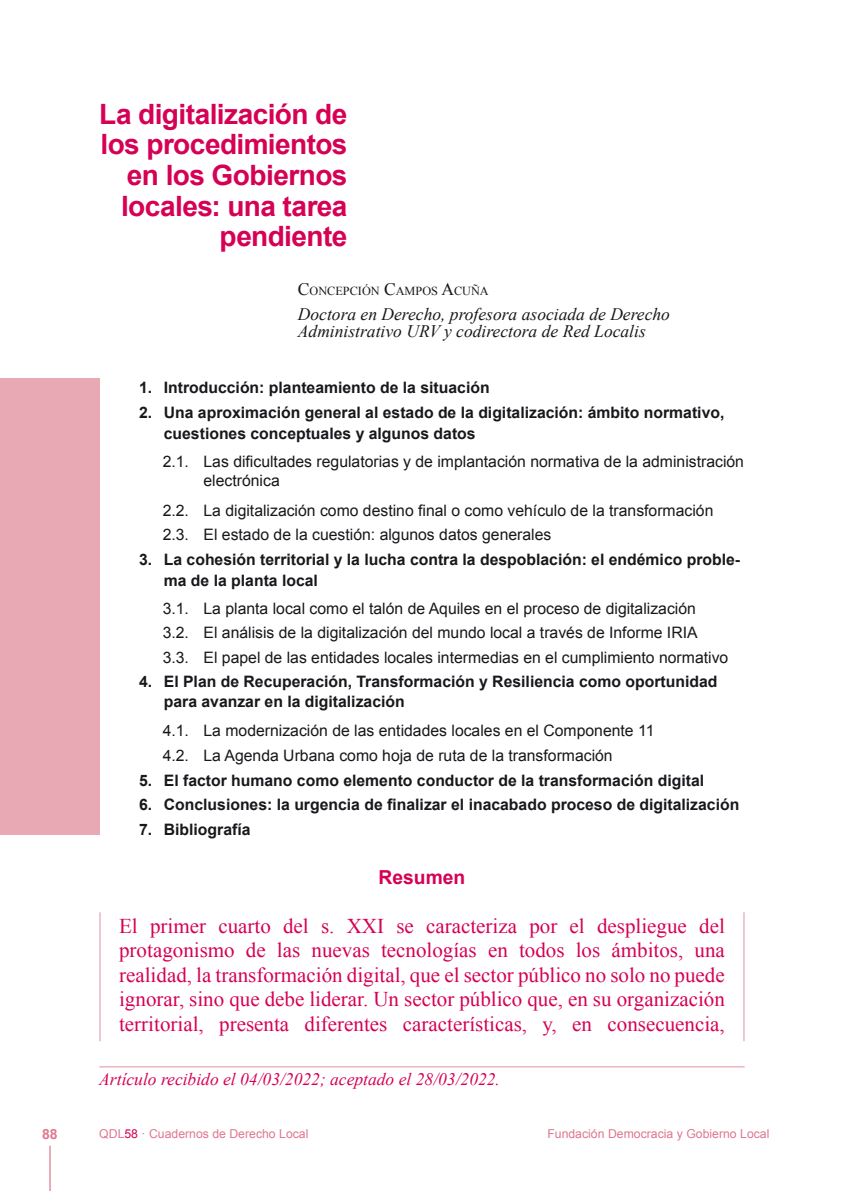
<style>
.page{position:relative;width:844px;height:1191px;background:#fff}
.page>*{position:absolute;margin:0;border:0;box-sizing:border-box;transform-origin:0 0}
.t1{font:700 28px/30.6px "Arial";letter-spacing:-.02em;color:#d60054;text-align:right}
.t2{font:21px/24.5px "Times New Roman";color:#d60054;text-align:justify}
.t3{font:700 19.25px "Arial";color:#d60054}
.t4{font:italic 17.5px/17.5px "Times New Roman";color:#1a171c}
.t5{font:italic 17.5px "Times New Roman";color:#d60054}
.t6{font:15.75px/24.5px "Arial";color:#1a171c}
.t7{font:700 15.75px/21px "Arial";color:#1a171c}
.t8{font:700 14px "Arial";color:#df778f}
.t9{font:12.25px "Arial";color:#df778f}
.t10{font:12.25px "Times New Roman";color:#1a171c}
.s1{font-size:17.5px}
.s2{color:#d60054}
</style>
<div class="page">
<hr style="left:49px;top:1145px;width:2px;height:46px;background:#e8a9b5">
<div style="left:0;top:378px;width:99px;height:457px;background:#e8a9b5"></div>
<hr style="left:99px;top:1066px;width:645px;height:1px;background:#e8a9b5">
<hr style="left:99px;top:912px;width:2px;height:129px;background:#ebb5bf">
<hr style="left:743px;top:912px;width:1px;height:129px;background:#ebb5bf">
<h1 class="t1" style="left:99px;top:101px;width:250px">La digitalización de los procedimientos en los Gobiernos locales: una tarea pendiente</h1>
<p class="t10" style="left:298px;top:284px;width:192px"><span class="s1">C</span>ONCEPCIÓN <span class="s1">C</span>AMPOS <span class="s1">A</span>CUÑA</p>
<p class="t4" style="left:298px;top:307px;width:373px">Doctora en Derecho, profesora asociada de Derecho<br>Administrativo URV y codirectora de Red Localis</p>
<p class="t7" style="left:139px;top:379px;width:352px">1. Introducción: planteamiento de la situación</p>
<p class="t7" style="left:164px;top:403px;width:562px;text-indent:-25px">2. Una aproximación general al estado de la digitalización: ámbito normativo, cuestiones conceptuales y algunos datos</p>
<p class="t6" style="left:203px;top:453px;width:542px;line-height:19.2px;text-indent:-41px">2.1. Las dificultades regulatorias y de implantación normativa de la administración electrónica</p>
<p class="t6" style="left:163px;top:499px;width:552px">2.2. La digitalización como destino final o como vehículo de la transformación<br>2.3. El estado de la cuestión: algunos datos generales</p>
<p class="t7" style="left:164px;top:550px;width:577px;text-indent:-25px">3. La cohesión territorial y la lucha contra la despoblación: el endémico proble&shy;ma de la planta local</p>
<p class="t6" style="left:163px;top:597px;width:567px">3.1. La planta local como el talón de Aquiles en el proceso de digitalización<br>3.2. El análisis de la digitalización del mundo local a través de Informe IRIA<br>3.3. El papel de las entidades locales intermedias en el cumplimiento normativo</p>
<p class="t7" style="left:164px;top:674px;width:555px;line-height:19.2px;text-indent:-25px">4. El Plan de Recuperación, Transformación y Resiliencia como oportunidad para avanzar en la digitalización</p>
<p class="t6" style="left:163px;top:720px;width:493px">4.1. La modernización de las entidades locales en el Componente 11<br>4.2. La Agenda Urbana como hoja de ruta de la transformación</p>
<p class="t7" style="left:139px;top:771px;width:566px">5. El factor humano como elemento conductor de la transformación digital</p>
<p class="t7" style="left:139px;top:795px;width:601px">6. Conclusiones: la urgencia de finalizar el inacabado proceso de digitalización</p>
<p class="t7" style="left:139px;top:820px;width:113px">7. Bibliografía</p>
<p class="t3" style="left:378px;top:869px;width:88px">Resumen</p>
<p class="t2" style="left:119px;top:913px;width:607px">El primer cuarto del s. XXI se caracteriza por el despliegue del protagonismo de las nuevas tecnologías en todos los ámbitos, una realidad, la transformación digital, que el sector público no solo no puede ignorar, sino que debe liderar. Un sector público que, en su organización territorial, presenta diferentes características, y, en consecuencia,</p>
<p class="t5" style="left:99px;top:1072px;width:402px">Artículo recibido el 04/03/2022; aceptado el 28/03/2022.</p>
<p class="t8" style="left:42px;top:1128px;width:17px">88</p>
<p class="t9" style="left:99px;top:1128px;width:211px">QDL<span class="s2">58</span> · Cuadernos de Derecho Local</p>
<p class="t9" style="left:547px;top:1128px;width:223px">Fundación Democracia y Gobierno Local</p>
</div>
